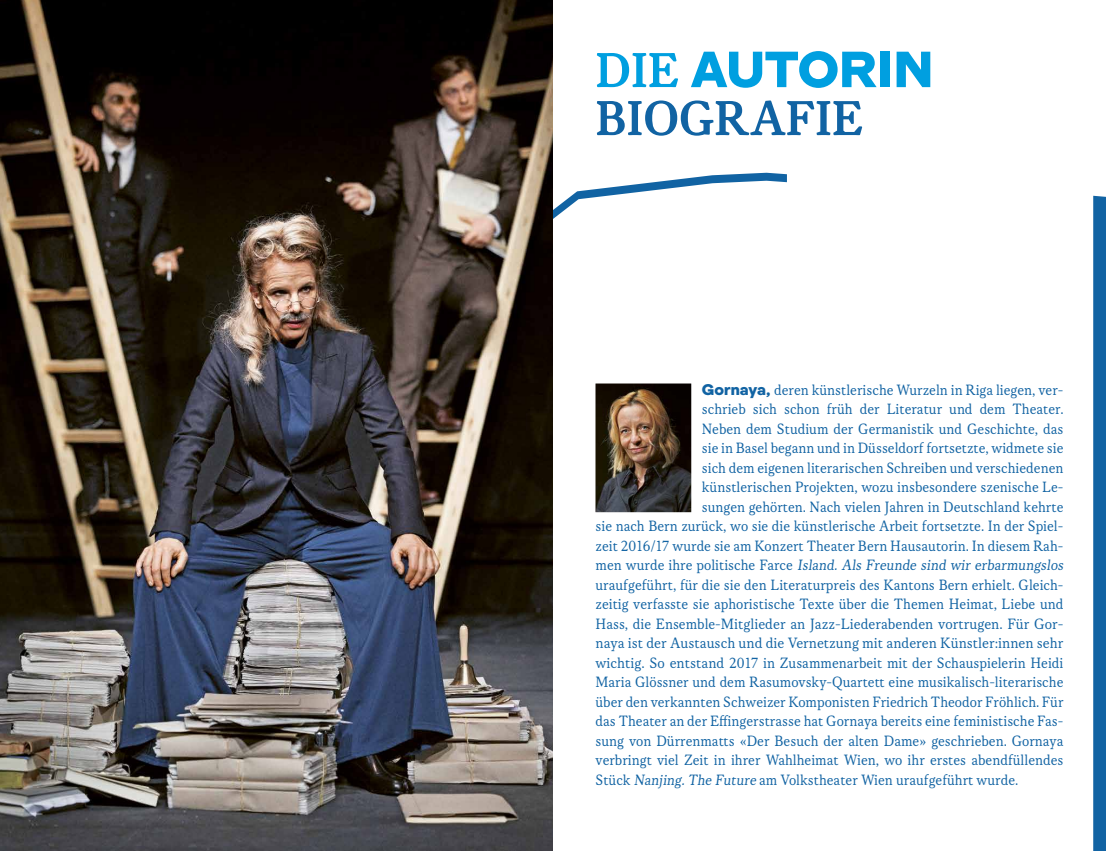
<style>
.page{position:relative;width:1106px;height:851px;background:#fff}
.page>*{position:absolute;margin:0;border:0;box-sizing:border-box;transform-origin:0 0}
.t1{font:52.5px "Formale Grotesque B3";color:#009fe0}
.t2{font:52.5px "Korpus C";color:#1163a3}
.t3{font:16.05px "Korpus A";color:#1163a3}
.s1{font-family:"Korpus C"}
.s2{font-family:"Formale Grotesque B3"}
</style>
<div class="page">
<svg style="left:1093px;top:196px;width:13px;height:654px;background:#1565a4"></svg>
<svg style="left:553px;top:173px;width:234px;height:46px"></svg>
<img style="left:595px;top:383px;width:96px;height:129px">
<img style="left:0;top:0;width:553px;height:850px">
<h1 class="t1" style="left:595px;top:38px;width:339px"><span class="s1">DIE</span> AUTORIN</h1>
<h1 class="t2" style="left:595px;top:88px;width:269px">BIOGRAFIE</h1>
<p class="t3" style="left:702px;top:380px;width:363px"><span class="s2">Gornaya,</span> deren künstlerische Wurzeln in Riga liegen, ver-</p>
<p class="t3" style="left:702px;top:400px;width:363px">schrieb sich schon früh der Literatur und dem Theater.</p>
<p class="t3" style="left:702px;top:419px;width:363px">Neben dem Studium der Germanistik und Geschichte, das</p>
<p class="t3" style="left:702px;top:439px;width:363px">sie in Basel begann und in Düsseldorf fortsetzte, widmete sie</p>
<p class="t3" style="left:702px;top:458px;width:363px">sich dem eigenen literarischen Schreiben und verschiedenen</p>
<p class="t3" style="left:702px;top:478px;width:363px">künstlerischen Projekten, wozu insbesondere szenische Le-</p>
<p class="t3" style="left:702px;top:497px;width:363px">sungen gehörten. Nach vielen Jahren in Deutschland kehrte</p>
<p class="t3" style="left:595px;top:517px;width:469px">sie nach Bern zurück, wo sie die künstlerische Arbeit fortsetzte. In der Spiel-</p>
<p class="t3" style="left:595px;top:536px;width:469px">zeit 2016/17 wurde sie am Konzert Theater Bern Hausautorin. In diesem Rah-</p>
<p class="t3" style="left:595px;top:556px;width:472px">m e n wu r d e i h r e p o l i t i s c h e Fa r c e Island. Als Freunde sind wir erbarmungslos</p>
<p class="t3" style="left:595px;top:575px;width:469px">uraufgeführt, für die sie den Literaturpreis des Kantons Bern erhielt. Gleich-</p>
<p class="t3" style="left:595px;top:595px;width:469px">zeitig verfasste sie aphoristische Texte über die Themen Heimat, Liebe und</p>
<p class="t3" style="left:595px;top:614px;width:469px">Hass, die Ensemble-Mitglieder an Jazz-Liederabenden vortrugen. Für Gor-</p>
<p class="t3" style="left:595px;top:634px;width:469px">naya ist der Austausch und die Vernetzung mit anderen Künstler:innen sehr</p>
<p class="t3" style="left:595px;top:653px;width:469px">wichtig. So entstand 2017 in Zusammenarbeit mit der Schauspielerin Heidi</p>
<p class="t3" style="left:595px;top:673px;width:469px">Maria Glössner und dem Rasumovsky-Quartett eine musikalisch-literarische</p>
<p class="t3" style="left:595px;top:692px;width:469px">über den verkannten Schweizer Komponisten Friedrich Theodor Fröhlich. Für</p>
<p class="t3" style="left:595px;top:712px;width:469px">das Theater an der Effingerstrasse hat Gornaya bereits eine feministische Fas-</p>
<p class="t3" style="left:595px;top:731px;width:469px">sung von Dürrenmatts «Der Besuch der alten Dame» geschrieben. Gornaya</p>
<p class="t3" style="left:595px;top:751px;width:469px">verbringt viel Zeit in ihrer Wahlheimat Wien, wo ihr erstes abendfüllendes</p>
<p class="t3" style="left:595px;top:770px;width:424px">Stück Nanjing.The Future am Volkstheater Wien uraufgeführt wurde.</p>
</div>
